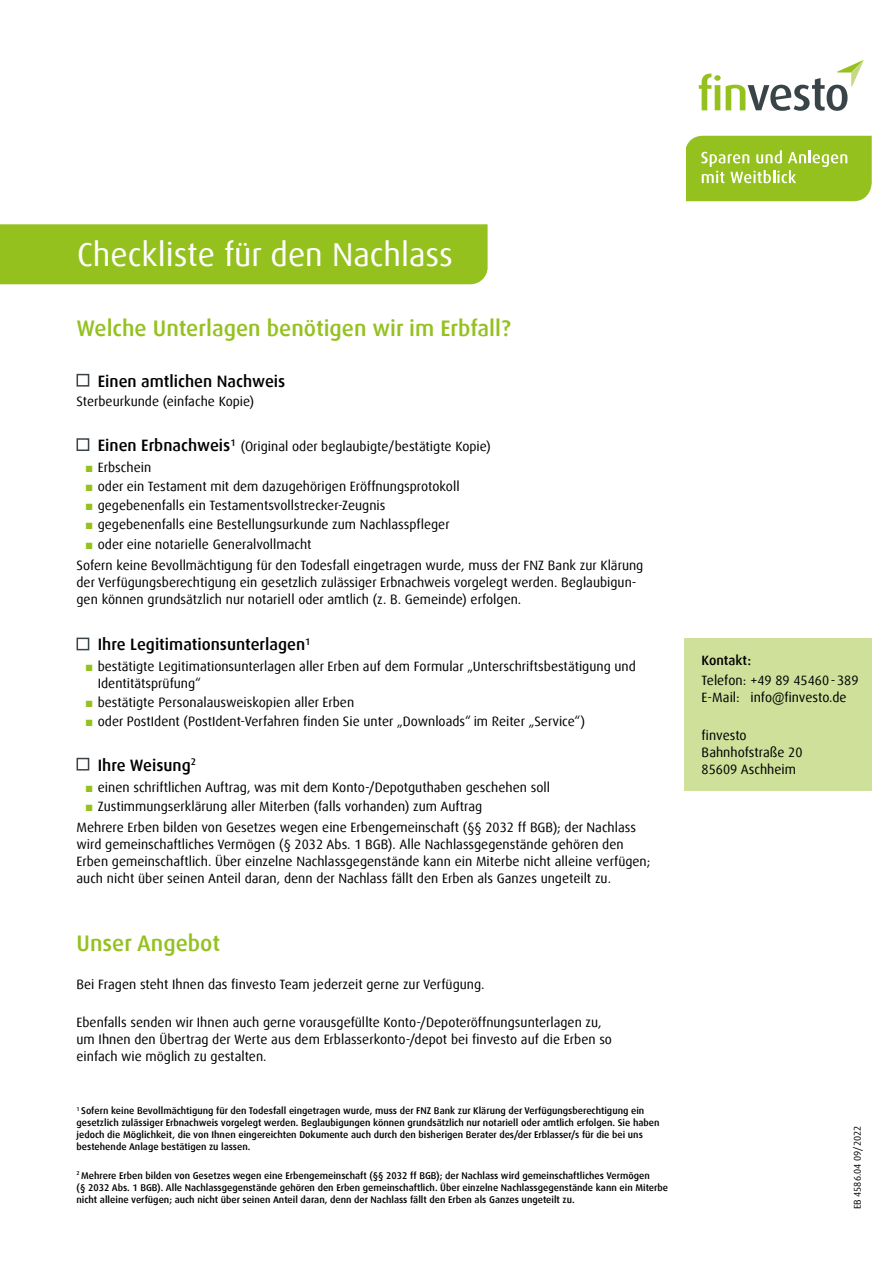
<style>
.page{position:relative;width:893px;height:1263px;background:#fff}
.page>*{position:absolute;margin:0;border:0;box-sizing:border-box;transform-origin:0 0}
.t1{font:33px "Dax Offc";color:#fff}
.t2{font:500 22.5px "Dax Offc";color:#95c11f}
.t3{font:500 16.5px "Dax Offc";color:#000}
.t4{font:13.5px/17px "Dax Offc";color:#000}
.t5{font:500 13.5px "Dax Offc";color:#000}
.t6{font:500 9.75px/12px "Dax Offc";color:#000}
.t7{font:9.75px "Dax Offc";color:#000}
.s1{font-weight:500;font-size:16.5px}
.s2{font-family:"Arial";color:#95c11f}
</style>
<div class="page">
<div style="left:77px;top:374px;width:12px;height:13px;border:2px solid #394448"></div>
<div style="left:77px;top:438px;width:12px;height:13px;border:2px solid #394448"></div>
<div style="left:77px;top:638px;width:12px;height:12px;border:2px solid #394448"></div>
<div style="left:77px;top:758px;width:12px;height:12px;border:2px solid #394448"></div>
<div style="left:685px;top:638px;width:187px;height:152px;background:#cfe09b"></div>
<svg style="left:699px;top:60px;width:165px;height:51px"></svg>
<svg style="left:687px;top:136px;width:185px;height:65px;background:#9fc634"></svg>
<div style="left:0;top:224px;width:488px;height:60px;background:#95c11f"></div>
<h1 class="t1" style="left:77px;top:234px;width:377px">Checkliste für den Nachlass</h1>
<h2 class="t2" style="left:77px;top:313px;width:436px">Welche Unterlagen benötigen wir im Erbfall?</h2>
<p class="t3" style="left:98px;top:370px;width:189px">Einen amtlichen Nachweis</p>
<p class="t4" style="left:77px;top:393px;width:179px">Sterbeurkunde (einfache Kopie)</p>
<p class="t4" style="left:98px;top:438px;width:395px"><span class="s1">Einen Erbnachweis</span><sup>1</sup> (Original oder beglaubigte/bestätigte Kopie)</p>
<p class="t4" style="left:85px;top:459px;width:68px"><span class="s2">■</span> Erbschein</p>
<p class="t4" style="left:85px;top:478px;width:376px"><span class="s2">■</span> oder ein Testament mit dem dazugehörigen Eröffnungsprotokoll</p>
<p class="t4" style="left:85px;top:497px;width:302px"><span class="s2">■</span> gegebenenfalls ein Testamentsvollstrecker-Zeugnis</p>
<p class="t4" style="left:85px;top:516px;width:366px"><span class="s2">■</span> gegebenenfalls eine Bestellungsurkunde zum Nachlasspfleger</p>
<p class="t4" style="left:77px;top:533px;width:568px;line-height:21.1px;text-indent:9px"><span class="s2">■</span> oder eine notarielle Generalvollmacht<br>Sofern keine Bevollmächtigung für den Todesfall eingetragen wurde, muss der FNZ Bank zur Klärung</p>
<p class="t4" style="left:77px;top:574px;width:561px">der Verfügungsberechtigung ein gesetzlich zulässiger Erbnachweis vorgelegt werden. Beglaubigun&shy;gen können grundsätzlich nur notariell oder amtlich (z. B. Gemeinde) erfolgen.</p>
<p class="t3" style="left:98px;top:634px;width:214px">Ihre Legitimationsunterlagen<sup>1</sup></p>
<p class="t4" style="left:98px;top:658px;width:540px;text-indent:-13px"><span class="s2">■</span> bestätigte Legitimationsunterlagen aller Erben auf dem Formular „Unterschriftsbestätigung und<br>Identitätsprüfung“</p>
<p class="t4" style="left:85px;top:694px;width:271px"><span class="s2">■</span> bestätigte Personalausweiskopien aller Erben</p>
<p class="t4" style="left:85px;top:713px;width:501px"><span class="s2">■</span> oder PostIdent (PostIdent-Verfahren finden Sie unter „Downloads“ im Reiter „Service“)</p>
<p class="t3" style="left:98px;top:754px;width:100px">Ihre Weisung<sup>2</sup></p>
<p class="t4" style="left:85px;top:779px;width:467px"><span class="s2">■</span> einen schriftlichen Auftrag, was mit dem Konto-/Depotguthaben geschehen soll</p>
<p class="t4" style="left:77px;top:796px;width:561px;line-height:21.1px;text-indent:9px"><span class="s2">■</span> Zustimmungserklärung aller Miterben (falls vorhanden) zum Auftrag<br>Mehrere Erben bilden von Gesetzes wegen eine Erbengemeinschaft (§§ 2032 ff BGB); der Nachlass</p>
<p class="t4" style="left:77px;top:836px;width:575px">wird gemeinschaftliches Vermögen (§ 2032 Abs. 1 BGB). Alle Nachlassgegenstände gehören den<br>Erben gemeinschaftlich. Über einzelne Nachlassgegenstände kann ein Miterbe nicht alleine verfügen; auch nicht über seinen Anteil daran, denn der Nachlass fällt den Erben als Ganzes ungeteilt zu.</p>
<h2 class="t2" style="left:77px;top:929px;width:145px">Unser Angebot</h2>
<p class="t4" style="left:77px;top:976px;width:410px">Bei Fragen steht Ihnen das finvesto Team jederzeit gerne zur Verfügung.</p>
<p class="t4" style="left:77px;top:1014px;width:537px">Ebenfalls senden wir Ihnen auch gerne vorausgefüllte Konto-/Depoteröffnungsunterlagen zu, um Ihnen den Übertrag der Werte aus dem Erblasserkonto-/depot bei finvesto auf die Erben so einfach wie möglich zu gestalten.</p>
<p class="t6" style="left:77px;top:1105px;width:584px"><sup>1</sup> Sofern keine Bevollmächtigung für den Todesfall eingetragen wurde, muss der FNZ Bank zur Klärung der Verfügungsberechtigung ein gesetzlich zulässiger Erbnachweis vorgelegt werden. Beglaubigungen können grundsätzlich nur notariell oder amtlich erfolgen. Sie haben jedoch die Möglichkeit, die von Ihnen eingereichten Dokumente auch durch den bisherigen Berater des/der Erblasser/s für die bei uns bestehende Anlage bestätigen zu lassen.</p>
<p class="t6" style="left:77px;top:1169px;width:593px"><sup>2</sup> Mehrere Erben bilden von Gesetzes wegen eine Erbengemeinschaft (§§ 2032 ff BGB); der Nachlass wird gemeinschaftliches Vermögen<br>(§ 2032 Abs. 1 BGB). Alle Nachlassgegenstände gehören den Erben gemeinschaftlich. Über einzelne Nachlassgegenstände kann ein Miterbe nicht alleine verfügen; auch nicht über seinen Anteil daran, denn der Nachlass fällt den Erben als Ganzes ungeteilt zu.</p>
<p class="t5" style="left:702px;top:652px;width:51px">Kontakt:</p>
<p class="t4" style="left:702px;top:671px;width:158px">Telefon: +49 89 45460-389<br>E-Mail: info@finvesto.de</p>
<p class="t4" style="left:702px;top:727px;width:102px">finvesto<br>Bahnhofstraße 20<br>85609 Aschheim</p>
<p class="t7" style="left:851px;top:1209px;width:85px;rotate:-90deg">EB 4586.04 09/2022</p>
</div>
